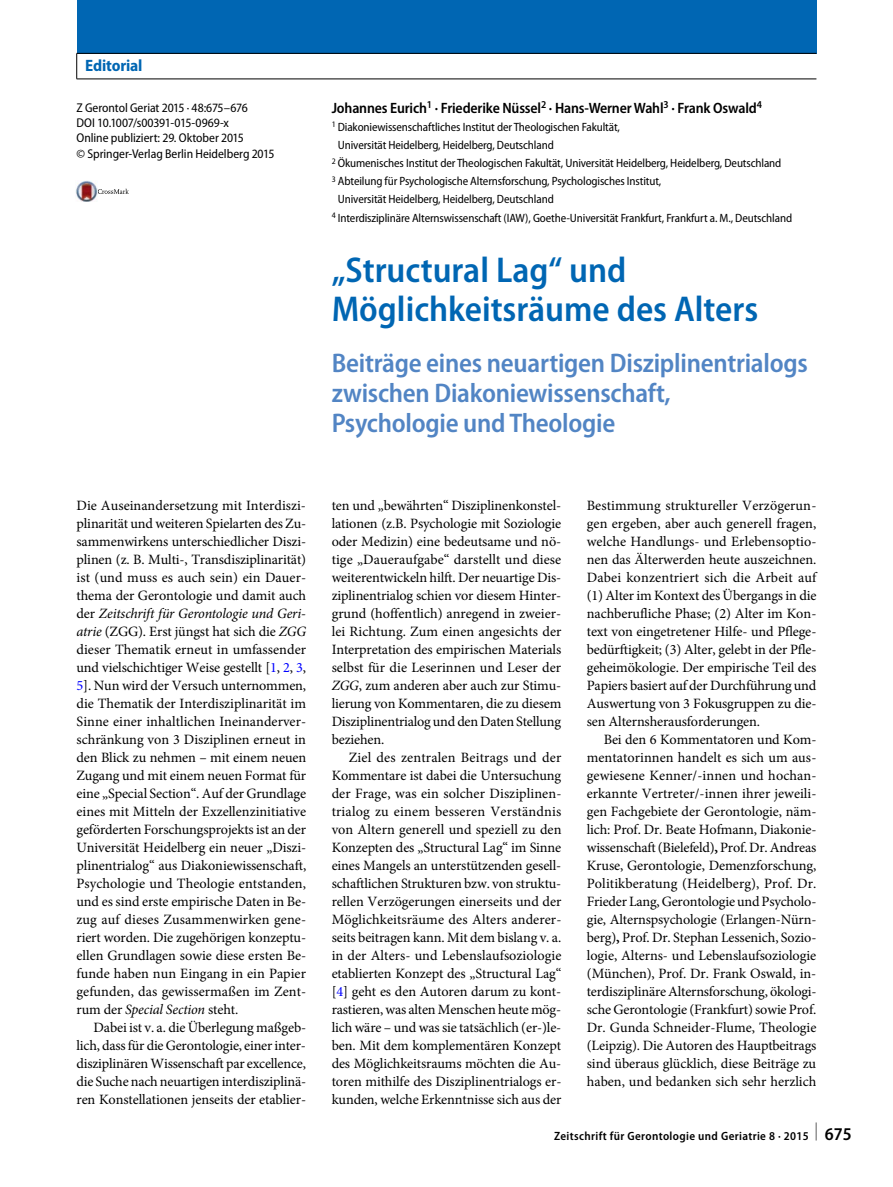
<style>
.page{position:relative;width:893px;height:1187px;background:#fff}
.page>*{position:absolute;margin:0;border:0;box-sizing:border-box;transform-origin:0 0}
.t1{font:600 semi-condensed 36px/39px "Myriad Pro";color:#0066b3}
.t2{font:600 semi-condensed 27px/30px "Myriad Pro";letter-spacing:-.01em;color:#5285c4}
.t3{font:700 semi-condensed 16.5px "Myriad Pro";letter-spacing:-.01em;color:#0066b3}
.t4{font:600 semi-condensed 15px "Myriad Pro";letter-spacing:-.01em;color:#000}
.t5{font:14.25px/18px "Minion Pro";letter-spacing:-.01em;color:#000;text-align:justify}
.t6{font:semi-condensed 12.75px/15.3px "Myriad Pro";letter-spacing:-.005em;color:#000}
.t7{font:semi-condensed 12px "Myriad Pro";letter-spacing:-.01em;color:#000}
.t8{font:600 semi-condensed 12px "Myriad Pro";letter-spacing:.03em;color:#000}
.s1{font-style:italic}
.s2{color:#00f}
.s3{font-weight:700}
.s4{font-size:18px}
</style>
<div class="page">
<svg style="left:98px;top:189px;width:31px;height:5px"></svg>
<img style="left:75px;top:181px;width:23px;height:20px">
<div style="left:77px;top:0;width:739px;height:53px;background:#0066b3"></div>
<hr style="left:77px;top:53px;width:739px;height:1px;background:#000">
<hr style="left:77px;top:79px;width:739px;height:1px;background:#000">
<svg style="left:76px;top:54px;width:1px;height:25px"></svg>
<p class="t3" style="left:85px;top:56px;width:59px">Editorial</p>
<p class="t6" style="left:77px;top:100px;width:199px">Z Gerontol Geriat 2015 · 48:675–676<br>DOI 10.1007/s00391-015-0969-x<br>Online publiziert: 29. Oktober 2015<br>© Springer-Verlag Berlin Heidelberg 2015</p>
<p class="t5" style="left:77px;top:496px;width:231px">Die Auseinandersetzung mit Interdiszi&shy;plinarität und weiteren Spielarten des Zu&shy;sammenwirkens unterschiedlicher Diszi&shy;plinen (z. B. Multi-, Transdisziplinarität) ist (und muss es auch sein) ein Dauer&shy;thema der Gerontologie und damit auch der <span class="s1">Zeitschrift für Gerontologie und Geri&shy;atrie</span> (ZGG). Erst jüngst hat sich die <span class="s1">ZGG </span>dieser Thematik erneut in umfassender und vielschichtiger Weise gestellt [<span class="s2">1</span>, <span class="s2">2</span>, <span class="s2">3</span>, <span class="s2">5</span>]. Nun wird der Versuch unternommen, die Thematik der Interdisziplinarität im Sinne einer inhaltlichen Ineinanderver&shy;schränkung von 3 Disziplinen erneut in den Blick zu nehmen – mit einem neuen Zugang und mit einem neuen Format für eine „Special Section“. Auf der Grundlage eines mit Mitteln der Exzellenzinitiative geförderten Forschungsprojekts ist an der Universität Heidelberg ein neuer „Diszi&shy;plinentrialog“ aus Diakoniewissenschaft, Psychologie und Theologie entstanden, und es sind erste empirische Daten in Be&shy;zug auf dieses Zusammenwirken gene&shy;riert worden. Die zugehörigen konzeptu&shy;ellen Grundlagen sowie diese ersten Be&shy;funde haben nun Eingang in ein Papier gefunden, das gewissermaßen im Zent&shy;rum der <span class="s1">Special Section</span> steht.</p>
<p class="t5" style="left:77px;top:1018px;width:231px;text-indent:17px">Dabei ist v. a. die Überlegung maßgeb&shy;lich, dass für die Gerontologie, einer inter&shy;disziplinären Wissenschaft par excellence, die Suche nach neuartigen interdisziplinä&shy;ren Konstellationen jenseits der etablier-</p>
<p class="t4" style="left:332px;top:100px;width:432px">Johannes Eurich<sup>1</sup> · Friederike Nüssel<sup>2</sup> · Hans-Werner Wahl<sup>3</sup> · Frank Oswald<sup>4</sup></p>
<p class="t7" style="left:332px;top:121px;width:290px"><sup>1</sup> Diakoniewissenschaftliches Institut der Theologischen Fakultät,</p>
<p class="t7" style="left:338px;top:139px;width:218px">Universität Heidelberg, Heidelberg, Deutschland</p>
<p class="t7" style="left:332px;top:157px;width:451px"><sup>2</sup> Ökumenisches Institut der Theologischen Fakultät, Universität Heidelberg, Heidelberg, Deutschland</p>
<p class="t7" style="left:332px;top:175px;width:331px"><sup>3</sup> Abteilung für Psychologische Alternsforschung, Psychologisches Institut,</p>
<p class="t7" style="left:338px;top:193px;width:218px">Universität Heidelberg, Heidelberg, Deutschland</p>
<p class="t7" style="left:332px;top:211px;width:462px"><sup>4</sup> Interdisziplinäre Alternswissenschaft (IAW), Goethe-Universität Frankfurt, Frankfurt a. M., Deutschland</p>
<h1 class="t1" style="left:332px;top:251px;width:428px">„Structural Lag“ und<br>Möglichkeitsräume des Alters</h1>
<h2 class="t2" style="left:332px;top:348px;width:478px">Beiträge eines neuartigen Disziplinentrialogs zwischen Diakoniewissenschaft,<br>Psychologie und Theologie</h2>
<p class="t5" style="left:332px;top:496px;width:231px">ten und „bewährten“ Disziplinenkonstel&shy;lationen (z.B. Psychologie mit Soziologie oder Medizin) eine bedeutsame und nö&shy;tige „Daueraufgabe“ darstellt und diese weiterentwickeln hilft. Der neuartige Dis&shy;ziplinentrialog schien vor diesem Hinter&shy;grund (hoffentlich) anregend in zweier&shy;lei Richtung. Zum einen angesichts der Interpretation des empirischen Materials selbst für die Leserinnen und Leser der <span class="s1">ZGG</span>, zum anderen aber auch zur Stimu&shy;lierung von Kommentaren, die zu diesem Disziplinentrialog und den Daten Stellung beziehen.</p>
<p class="t5" style="left:332px;top:748px;width:231px;text-indent:17px">Ziel des zentralen Beitrags und der Kommentare ist dabei die Untersuchung der Frage, was ein solcher Disziplinen&shy;trialog zu einem besseren Verständnis von Altern generell und speziell zu den Konzepten des „Structural Lag“ im Sinne eines Mangels an unterstützenden gesell&shy;schaftlichen Strukturen bzw. von struktu&shy;rellen Verzögerungen einerseits und der Möglichkeitsräume des Alters anderer&shy;seits beitragen kann. Mit dem bislang v. a. in der Alters- und Lebenslaufsoziologie etablierten Konzept des „Structural Lag“ [<span class="s2">4</span>] geht es den Autoren darum zu kont&shy;rastieren, was alten Menschen heute mög&shy;lich wäre – und was sie tatsächlich (er-)le&shy;ben. Mit dem komplementären Konzept des Möglichkeitsraums möchten die Au&shy;toren mithilfe des Disziplinentrialogs er&shy;kunden, welche Erkenntnisse sich aus der</p>
<p class="t5" style="left:587px;top:496px;width:231px">Bestimmung struktureller Verzögerun&shy;gen ergeben, aber auch generell fragen, welche Handlungs- und Erlebensoptio&shy;nen das Älterwerden heute auszeichnen.<br>Dabei konzentriert sich die Arbeit auf (1) Alter im Kontext des Übergangs in die nachberufliche Phase; (2) Alter im Kon&shy;text von eingetretener Hilfe- und Pflege&shy;bedürftigkeit; (3) Alter, gelebt in der Pfle&shy;geheimökologie. Der empirische Teil des Papiers basiert auf der Durchführung und Auswertung von 3 Fokusgruppen zu die&shy;sen Alternsherausforderungen.</p>
<p class="t5" style="left:587px;top:730px;width:231px;text-indent:17px">Bei den 6 Kommentatoren und Kom&shy;mentatorinnen handelt es sich um aus&shy;gewiesene Kenner/-innen und hochan&shy;erkannte Vertreter/-innen ihrer jeweili&shy;gen Fachgebiete der Gerontologie, näm&shy;lich: Prof. Dr. Beate Hofmann, Diakonie&shy;wissenschaft (Bielefeld)<span class="s3">,</span> Prof. Dr. Andreas Kruse, Gerontologie, Demenzforschung, Politikberatung (Heidelberg), Prof. Dr.<br>Frieder Lang, Gerontologie und Psycholo&shy;gie, Alternspsychologie (Erlangen-Nürn&shy;berg)<span class="s3">,</span> Prof. Dr. Stephan Lessenich, Sozio&shy;logie, Alterns- und Lebenslaufsoziologie (München), Prof. Dr. Frank Oswald, in&shy;terdisziplinäre Alternsforschung, ökologi&shy;sche Gerontologie (Frankfurt) sowie Prof.<br>Dr. Gunda Schneider-Flume, Theologie (Leipzig). Die Autoren des Hauptbeitrags sind überaus glücklich, diese Beiträge zu haben, und bedanken sich sehr herzlich</p>
<p class="t8" style="left:554px;top:1129px;width:299px">Zeitschrift für Gerontologie und Geriatrie 8 · 2015 <sup>|</sup> <span class="s4">675</span></p>
</div>
